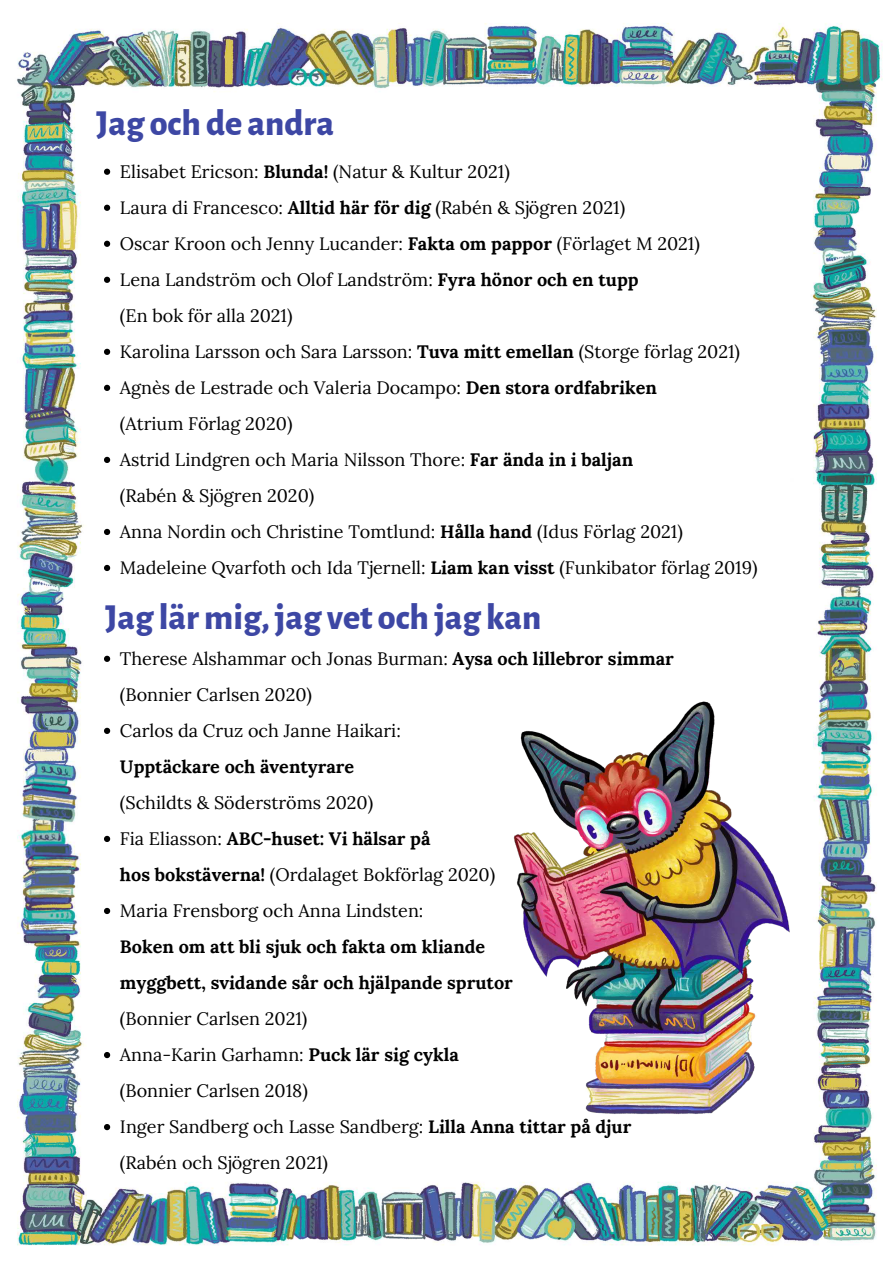
<style>
.page{position:relative;width:893px;height:1263px;background:#fff}
.page>*{position:absolute;margin:0;border:0;box-sizing:border-box;transform-origin:0 0}
.t1{font:800 36px "Alegreya Sans";color:#3d47a4}
.t2{font:18px "Lora";color:#000}
.t3{font:700 18px "Lora";color:#000}
.s1{font-weight:700}
.s2{font-weight:400}
</style>
<div class="page">
<img style="left:17px;top:23px;width:866px;height:1223px">
<svg style="left:104px;top:169px;width:6px;height:6px"></svg>
<svg style="left:104px;top:205px;width:6px;height:6px"></svg>
<svg style="left:104px;top:241px;width:6px;height:6px"></svg>
<svg style="left:104px;top:277px;width:6px;height:6px"></svg>
<svg style="left:104px;top:349px;width:6px;height:6px"></svg>
<svg style="left:104px;top:385px;width:6px;height:6px"></svg>
<svg style="left:104px;top:457px;width:6px;height:6px"></svg>
<svg style="left:104px;top:529px;width:6px;height:6px"></svg>
<svg style="left:104px;top:565px;width:6px;height:6px"></svg>
<img style="left:496px;top:697px;width:307px;height:433px">
<svg style="left:104px;top:656px;width:6px;height:6px"></svg>
<svg style="left:104px;top:728px;width:6px;height:6px"></svg>
<svg style="left:104px;top:836px;width:6px;height:6px"></svg>
<svg style="left:104px;top:908px;width:6px;height:6px"></svg>
<svg style="left:104px;top:1052px;width:6px;height:6px"></svg>
<svg style="left:104px;top:1124px;width:6px;height:6px"></svg>
<p class="t1" style="left:96px;top:106px;width:239px">Jag och de andra</p>
<p class="t2" style="left:120px;top:160px;width:391px">Elisabet Ericson: <span class="s1">Blunda!</span> (Natur &amp; Kultur 2021)</p>
<p class="t2" style="left:120px;top:196px;width:507px">Laura di Francesco: <span class="s1">Alltid här för dig</span> (Rabén &amp; Sjögren 2021)</p>
<p class="t2" style="left:120px;top:232px;width:581px">Oscar Kroon och Jenny Lucander: <span class="s1">Fakta om pappor</span> (Förlaget M 2021)</p>
<p class="t2" style="left:120px;top:268px;width:520px">Lena Landström och Olof Landström: <span class="s1">Fyra hönor och en tupp</span></p>
<p class="t2" style="left:120px;top:304px;width:174px">(En bok för alla 2021)</p>
<p class="t2" style="left:120px;top:340px;width:621px">Karolina Larsson och Sara Larsson: <span class="s1">Tuva mitt emellan</span> (Storge förlag 2021)</p>
<p class="t2" style="left:120px;top:376px;width:538px">Agnès de Lestrade och Valeria Docampo: <span class="s1">Den stora ordfabriken</span></p>
<p class="t2" style="left:120px;top:412px;width:174px">(Atrium Förlag 2020)</p>
<p class="t2" style="left:120px;top:448px;width:514px">Astrid Lindgren och Maria Nilsson Thore: <span class="s1">Far ända in i baljan</span></p>
<p class="t2" style="left:120px;top:484px;width:196px">(Rabén &amp; Sjögren 2020)</p>
<p class="t2" style="left:120px;top:520px;width:564px">Anna Nordin och Christine Tomtlund: <span class="s1">Hålla hand</span> (Idus Förlag 2021)</p>
<p class="t2" style="left:120px;top:556px;width:639px">Madeleine Qvarfoth och Ida Tjernell: <span class="s1">Liam kan visst</span> (Funkibator förlag 2019)</p>
<p class="t1" style="left:105px;top:600px;width:438px">Jag lär mig,jag vet och jag kan</p>
<p class="t2" style="left:120px;top:647px;width:555px">Therese Alshammar och Jonas Burman: <span class="s1">Aysa och lillebror simmar</span></p>
<p class="t2" style="left:120px;top:683px;width:193px">(Bonnier Carlsen 2020)</p>
<p class="t2" style="left:120px;top:719px;width:282px">Carlos da Cruz och Janne Haikari:</p>
<p class="t3" style="left:120px;top:755px;width:236px">Upptäckare och äventyrare</p>
<p class="t2" style="left:120px;top:791px;width:255px">(Schildts &amp; Söderströms 2020)</p>
<p class="t3" style="left:120px;top:827px;width:312px"><span class="s2">Fia Eliasson:</span> ABC-huset: Vi hälsar på</p>
<p class="t2" style="left:120px;top:863px;width:377px"><span class="s1">hos bokstäverna!</span> (Ordalaget Bokförlag 2020)</p>
<p class="t2" style="left:120px;top:899px;width:305px">Maria Frensborg och Anna Lindsten:</p>
<p class="t3" style="left:120px;top:935px;width:367px">Boken om att bli sjuk och fakta om kliande</p>
<p class="t3" style="left:120px;top:971px;width:394px">myggbett, svidande sår och hjälpande sprutor</p>
<p class="t2" style="left:120px;top:1007px;width:189px">(Bonnier Carlsen 2021)</p>
<p class="t2" style="left:120px;top:1043px;width:340px">Anna-Karin Garhamn: <span class="s1">Puck lär sig cykla</span></p>
<p class="t2" style="left:120px;top:1079px;width:189px">(Bonnier Carlsen 2018)</p>
<p class="t2" style="left:120px;top:1115px;width:513px">Inger Sandberg och Lasse Sandberg: <span class="s1">Lilla Anna tittar på djur</span></p>
<p class="t2" style="left:120px;top:1151px;width:210px">(Rabén och Sjögren 2021)</p>
</div>
